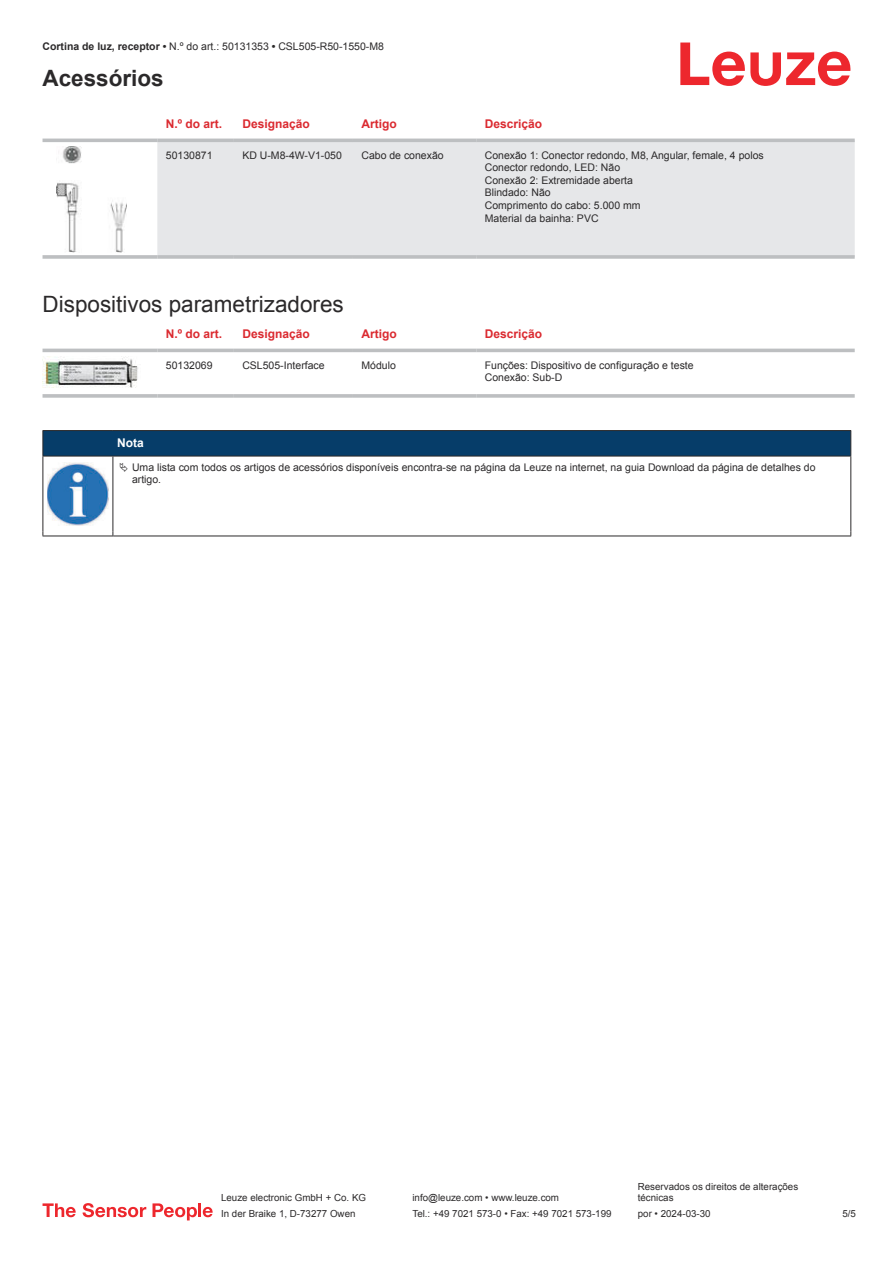
<style>
.page{position:relative;width:893px;height:1263px;background:#fff}
.page>*{position:absolute;margin:0;border:0;box-sizing:border-box;transform-origin:0 0}
.t1{font:22.5px "Arial";color:#2b292a}
.t2{font:700 22.5px "Arial";color:#2b292a}
.t3{font:700 12px "Arial";color:#db2a30}
.t4{font:700 12px "Arial";color:#fff}
.t5{font:10.5px/12.6px "Arial";color:#2b292a}
.t6{font:9.75px/11.7px "Arial";color:#2b292a}
.s1{font-weight:700}
</style>
<div class="page">
<svg style="left:680px;top:43px;width:170px;height:43px"></svg>
<svg style="left:43px;top:138px;width:812px;height:72px"></svg>
<div style="left:157px;top:142px;width:698px;height:113px;background:#e6e7e9"></div>
<hr style="left:43px;top:139px;width:114px;height:3px;background:#bdbfc1">
<hr style="left:157px;top:139px;width:77px;height:3px;background:#bdbfc1">
<hr style="left:234px;top:139px;width:119px;height:3px;background:#bdbfc1">
<hr style="left:353px;top:139px;width:123px;height:3px;background:#bdbfc1">
<hr style="left:476px;top:139px;width:379px;height:3px;background:#bdbfc1">
<svg style="left:43px;top:255px;width:114px;height:4px"></svg>
<hr style="left:157px;top:255px;width:77px;height:4px;background:#bdbfc1">
<svg style="left:234px;top:255px;width:119px;height:4px"></svg>
<svg style="left:353px;top:255px;width:123px;height:4px"></svg>
<hr style="left:476px;top:255px;width:379px;height:4px;background:#bdbfc1">
<img style="left:56px;top:146px;width:70px;height:107px">
<svg style="left:43px;top:348px;width:812px;height:5px;fill:#efeff0"></svg>
<hr style="left:43px;top:349px;width:114px;height:3px;background:#bdbfc1">
<hr style="left:157px;top:349px;width:77px;height:3px;background:#bdbfc1">
<hr style="left:234px;top:349px;width:119px;height:3px;background:#bdbfc1">
<hr style="left:353px;top:349px;width:123px;height:3px;background:#bdbfc1">
<hr style="left:476px;top:349px;width:379px;height:3px;background:#bdbfc1">
<svg style="left:43px;top:394px;width:114px;height:4px"></svg>
<hr style="left:157px;top:394px;width:77px;height:4px;background:#c5c6c8">
<svg style="left:234px;top:394px;width:119px;height:4px"></svg>
<svg style="left:353px;top:394px;width:123px;height:4px"></svg>
<hr style="left:476px;top:394px;width:379px;height:4px;background:#c5c6c8">
<img style="left:43px;top:356px;width:95px;height:32px">
<svg style="left:44px;top:457px;width:806px;height:79px"></svg>
<hr style="left:43px;top:430px;width:70px;height:1px;background:#2b292a">
<hr style="left:43px;top:456px;width:70px;height:1px;background:#2b292a">
<hr style="left:113px;top:430px;width:738px;height:1px;background:#2b292a">
<div style="left:43px;top:431px;width:808px;height:25px;background:#063d69"></div>
<hr style="left:113px;top:456px;width:738px;height:1px;background:#2b292a">
<hr style="left:43px;top:456px;width:1px;height:75px;background:#2b292a">
<hr style="left:113px;top:456px;width:1px;height:75px;background:#2b292a">
<hr style="left:850px;top:456px;width:1px;height:75px;background:#2b292a">
<hr style="left:43px;top:536px;width:70px;height:1px;background:#2b292a">
<hr style="left:113px;top:536px;width:738px;height:1px;background:#2b292a">
<img style="left:47px;top:462px;width:61px;height:63px">
<div style="left:115px;top:457px;width:734px;height:33px;background:#fff"></div>
<svg style="left:43px;top:1203px;width:33px;height:14px"></svg>
<svg style="left:83px;top:1203px;width:63px;height:14px"></svg>
<svg style="left:153px;top:1203px;width:44px;height:17px"></svg>
<hr style="left:198px;top:1203px;width:3px;height:14px;background:#ed272d">
<svg style="left:203px;top:1207px;width:10px;height:10px"></svg>
<p class="t5" style="left:43px;top:41px;width:343px"><span class="s1">Cortina de luz, receptor •</span> N.º do art.: 50131353 <span class="s1">•</span> CSL505-R50-1550-M8</p>
<h1 class="t2" style="left:43px;top:70px;width:123px">Acessórios</h1>
<p class="t3" style="left:166px;top:119px;width:58px">N.º do art.</p>
<p class="t3" style="left:242px;top:119px;width:69px">Designação</p>
<p class="t3" style="left:361px;top:119px;width:37px">Artigo</p>
<p class="t3" style="left:485px;top:119px;width:59px">Descrição</p>
<p class="t5" style="left:166px;top:150px;width:48px">50130871</p>
<p class="t5" style="left:242px;top:150px;width:101px">KD U-M8-4W-V1-050</p>
<p class="t5" style="left:361px;top:150px;width:84px">Cabo de conexão</p>
<p class="t5" style="left:485px;top:150px;width:281px">Conexão 1: Conector redondo, M8, Angular, female, 4 polos<br>Conector redondo, LED: Não<br>Conexão 2: Extremidade aberta<br>Blindado: Não<br>Comprimento do cabo: 5.000 mm<br>Material da bainha: PVC</p>
<h1 class="t1" style="left:43px;top:295px;width:303px">Dispositivos parametrizadores</h1>
<p class="t3" style="left:166px;top:329px;width:58px">N.º do art.</p>
<p class="t3" style="left:242px;top:329px;width:69px">Designação</p>
<p class="t3" style="left:361px;top:329px;width:37px">Artigo</p>
<p class="t3" style="left:485px;top:329px;width:59px">Descrição</p>
<p class="t5" style="left:166px;top:360px;width:48px">50132069</p>
<p class="t5" style="left:242px;top:360px;width:84px">CSL505-Interface</p>
<p class="t5" style="left:361px;top:360px;width:36px">Módulo</p>
<p class="t5" style="left:485px;top:360px;width:210px">Funções: Dispositivo de configuração e teste<br>Conexão: Sub-D</p>
<p class="t4" style="left:117px;top:439px;width:28px">Nota</p>
<p class="t5" style="left:132px;top:462px;width:685px">Uma lista com todos os artigos de acessórios disponíveis encontra-se na página da Leuze na internet, na guia Download da página de detalhes do artigo.</p>
<p class="t6" style="left:221px;top:1193px;width:146px">Leuze electronic GmbH + Co. KG</p>
<p class="t6" style="left:412px;top:1193px;width:148px">info@leuze.com • www.leuze.com</p>
<p class="t6" style="left:638px;top:1181px;width:162px">Reservados os direitos de alterações técnicas</p>
<p class="t6" style="left:221px;top:1209px;width:136px">In der Braike 1, D-73277 Owen</p>
<p class="t6" style="left:412px;top:1209px;width:201px">Tel.: +49 7021 573-0 • Fax: +49 7021 573-199</p>
<p class="t6" style="left:638px;top:1209px;width:74px">por • 2024-03-30</p>
<p class="t6" style="left:842px;top:1209px;width:15px">5 /5</p>
</div>
